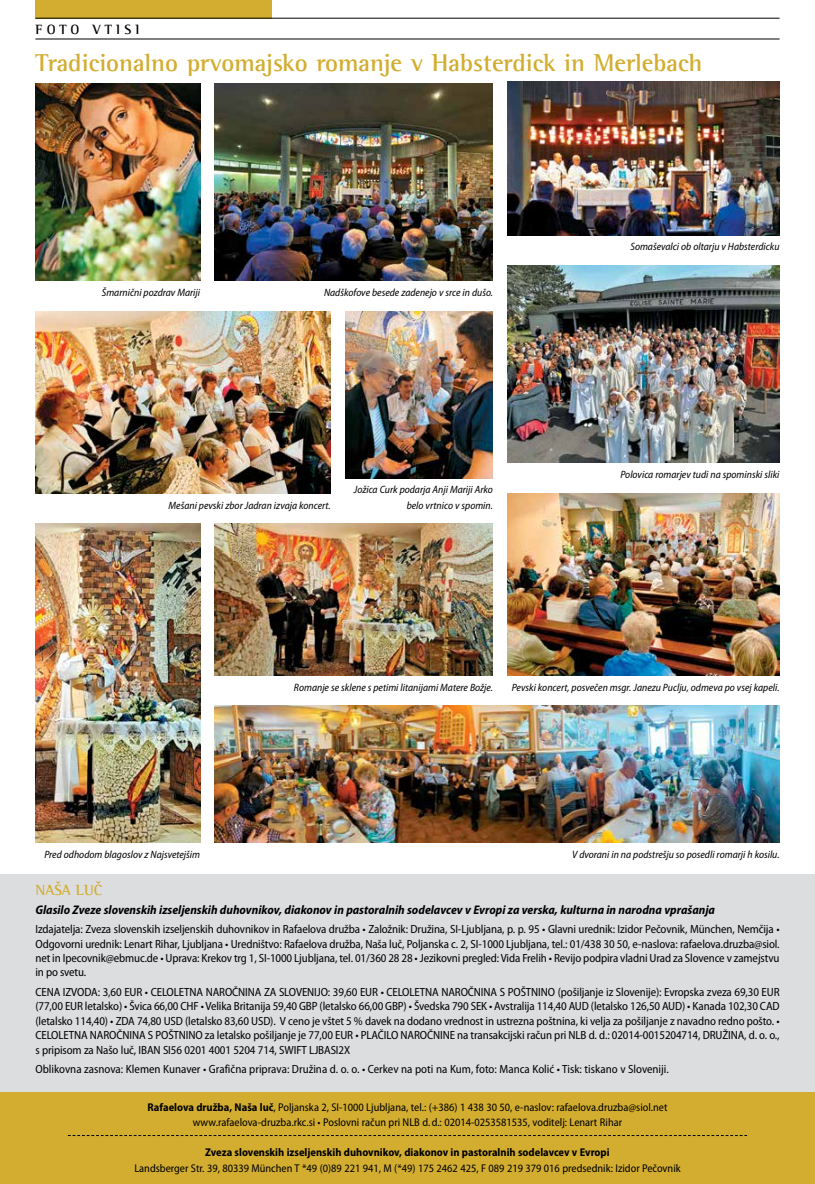
<style>
.page{position:relative;width:815px;height:1184px;background:#fff}
.page>*{position:absolute;margin:0;border:0;box-sizing:border-box;transform-origin:0 0}
.t1{font:700 25px "Rotis SI Semi Serif";color:#d2ad2f}
.t2{font:700 15px "Rotis SI Semi Serif";color:#d2ad2f}
.t3{font:700 13.75px "Rotis SI Semi Serif";letter-spacing:.3em;color:#000}
.t4{font:italic 700 semi-condensed 12.5px "Myriad Pro";color:#000}
.t5{font:semi-condensed 11.88px/14.4px "Myriad Pro";letter-spacing:-.01em;color:#000;text-align:justify}
.t6{font:semi-condensed 11.25px/15.1px "Myriad Pro";color:#000;text-align:center}
.t7{font:700 semi-condensed 11.25px "Myriad Pro";color:#000}
.t8{font:italic semi-condensed 10.62px/15.1px "Myriad Pro";color:#000;text-align:right}
.s1{font-weight:700}
</style>
<div class="page">
<div style="left:35px;top:0;width:237px;height:19px;background:#d2ad2f"></div>
<hr style="left:35px;top:39px;width:745px;height:1px;background:#000">
<hr style="left:35px;top:18px;width:745px;height:1px;background:#000">
<div style="left:0;top:1091px;width:815px;height:92px;background:#d2ad2f"></div>
<svg style="left:68px;top:1135px;width:679px;height:1px"></svg>
<div style="left:0;top:874px;width:815px;height:217px;background:#dcddde"></div>
<hr style="left:814px;top:684px;width:1px;height:499px;background:#e8e1d6">
<img style="left:35px;top:84px;width:165px;height:197px">
<img style="left:214px;top:84px;width:279px;height:197px">
<img style="left:507px;top:81px;width:273px;height:154px">
<img style="left:507px;top:266px;width:273px;height:197px">
<img style="left:214px;top:706px;width:566px;height:136px">
<img style="left:35px;top:311px;width:296px;height:182px">
<img style="left:35px;top:523px;width:165px;height:319px">
<img style="left:507px;top:493px;width:273px;height:183px">
<img style="left:214px;top:523px;width:279px;height:153px">
<img style="left:345px;top:311px;width:148px;height:167px">
<p class="t3" style="left:35px;top:21px;width:106px">FOTO VTISI</p>
<h1 class="t1" style="left:35px;top:47px;width:668px">Tradicionalno prvomajsko romanje v Habsterdick in Merlebach</h1>
<p class="t8" style="left:102px;top:285px;width:100px">Šmarnični pozdrav Mariji</p>
<p class="t8" style="left:324px;top:285px;width:170px">Nadškofove besede zadenejo v srce in dušo.</p>
<p class="t8" style="left:169px;top:497px;width:164px">Mešani pevski zbor Jadran izvaja koncert.</p>
<p class="t8" style="left:354px;top:482px;width:141px">Jožica Curk podarja Anji Mariji Arko belo vrtnico v spomin.</p>
<p class="t8" style="left:630px;top:240px;width:151px">Somaševalci ob oltarju v Habsterdicku</p>
<p class="t8" style="left:620px;top:467px;width:161px">Polovica romarjev tudi na spominski sliki</p>
<p class="t8" style="left:294px;top:679px;width:201px">Romanje se sklene s petimi litanijami Matere Božje.</p>
<p class="t8" style="left:512px;top:679px;width:269px">Pevski koncert, posvečen msgr. Janezu Puclju, odmeva po vsej kapeli.</p>
<p class="t8" style="left:44px;top:846px;width:157px">Pred odhodom blagoslov z Najsvetejšim</p>
<p class="t8" style="left:572px;top:846px;width:209px">V dvorani in na podstrešju so posedli romarji h kosilu.</p>
<p class="t2" style="left:35px;top:881px;width:68px">NAŠA LUČ</p>
<p class="t4" style="left:35px;top:902px;width:681px">Glasilo Zveze slovenskih izseljenskih duhovnikov, diakonov in pastoralnih sodelavcev v Evropi za verska, kulturna in narodna vprašanja</p>
<p class="t5" style="left:35px;top:922px;width:746px">Izdajatelja: Zveza slovenskih izseljenskih duhovnikov in Rafaelova družba • Založnik: Družina, SI-Ljubljana, p. p. 95 • Glavni urednik: Izidor Pečovnik, München, Nemčija • Odgovorni urednik: Lenart Rihar, Ljubljana • Uredništvo: Rafaelova družba, Naša luč, Poljanska c. 2, SI-1000 Ljubljana, tel.: 01/438 30 50, e-naslova: rafaelova.druzba@siol. net in Ipecovnik@ebmuc.de • Uprava: Krekov trg 1, SI-1000 Ljubljana, tel. 01/360 28 28 • Jezikovni pregled: Vida Frelih • Revijo podpira vladni Urad za Slovence v zamejstvu in po svetu.</p>
<p class="t5" style="left:35px;top:985px;width:746px">CENA IZVODA: 3,60 EUR • CELOLETNA NAROČNINA ZA SLOVENIJO: 39,60 EUR • CELOLETNA NAROČNINA S POŠTNINO (pošiljanje iz Slovenije): Evropska zveza 69,30 EUR (77,00 EUR letalsko) • Švica 66,00 CHF • Velika Britanija 59,40 GBP (letalsko 66,00 GBP) • Švedska 790 SEK • Avstralija 114,40 AUD (letalsko 126,50 AUD) • Kanada 102,30 CAD (letalsko 114,40) • ZDA 74,80 USD (letalsko 83,60 USD). V ceno je vštet 5 % davek na dodano vrednost in ustrezna poštnina, ki velja za pošiljanje z navadno redno pošto. • CELOLETNA NAROČNINA S POŠTNINO za letalsko pošiljanje je 77,00 EUR • PLAČILO NAROČNINE na transakcijski račun pri NLB d. d.: 02014-0015204714, DRUŽINA, d. o. o., s pripisom za Našo luč, IBAN SI56 0201 4001 5204 714, SWIFT LJBASI2X</p>
<p class="t5" style="left:35px;top:1062px;width:635px">Oblikovna zasnova: Klemen Kunaver • Grafična priprava: Družina d. o. o. • Cerkev na poti na Kum, foto: Manca Kolić • Tisk: tiskano v Sloveniji.</p>
<p class="t6" style="left:148px;top:1099px;width:521px"><span class="s1">Rafaelova družba, Naša luč</span>, Poljanska 2, SI-1000 Ljubljana, tel.: (+386) 1 438 30 50, e-naslov: rafaelova.druzba@siol.net www.rafaelova-druzba.rkc.si • Poslovni račun pri NLB d.d.: 02014-0253581535, voditelj: Lenart Rihar</p>
<p class="t7" style="left:205px;top:1146px;width:406px">Zveza slovenskih izseljenskih duhovnikov, diakonov in pastoralnih sodelavcev v Evropi</p>
<p class="t6" style="left:134px;top:1160px;width:548px">Landsberger Str. 39, 80339 München T *49 (0)89 221 941, M (*49) 175 2462 425, F 089 219 379 016 predsednik: Izidor Pečovnik</p>
</div>
